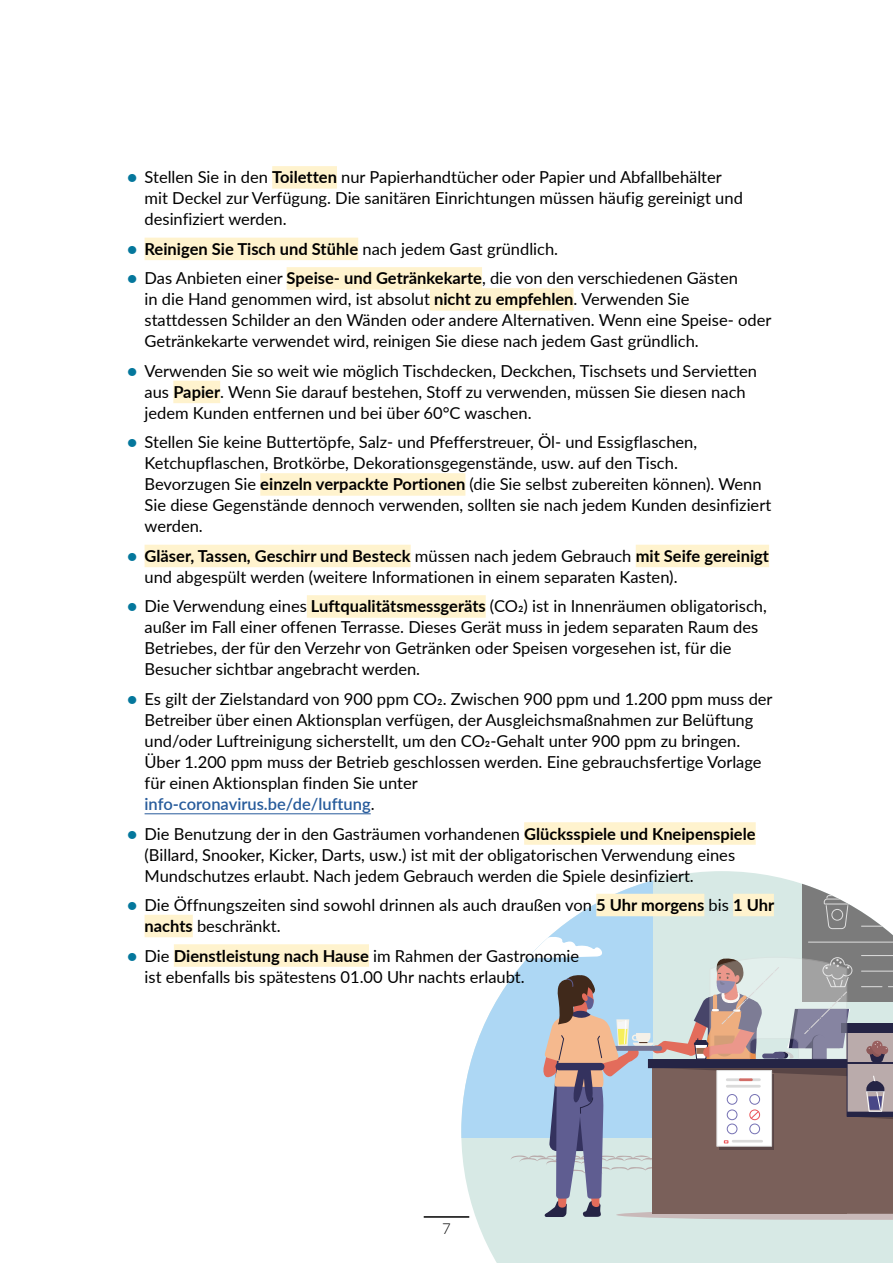
<style>
.page{position:relative;width:893px;height:1263px;background:#fff}
.page>*{position:absolute;margin:0;border:0;box-sizing:border-box;transform-origin:0 0}
.Body_text_bullet{font:16.5px/21px "Lato";color:#000}
.Body_text_bullet-2{font:700 16.5px "Lato";color:#000}
.t1{font:300 15px "Lato";color:#000}
.s1{font-weight:900;color:#04779c}
.s2{font-weight:700}
.s3{font-weight:400}
.s4{font-weight:600;color:#275b9b}
</style>
<div class="page">
<svg style="left:477px;top:871px;width:416px;height:392px;fill:#d7e9e5"></svg>
<div style="left:461px;top:871px;width:192px;height:267px;background:#fff"></div>
<svg style="left:803px;top:878px;width:90px;height:14px"></svg>
<svg style="left:461px;top:892px;width:432px;height:328px"></svg>
<hr style="left:424px;top:1216px;width:45px;height:2px;background:#000">
<div style="left:272px;top:166px;width:65px;height:23px;background:#fff3ce"></div>
<div style="left:145px;top:238px;width:213px;height:22px;background:#fff3ce"></div>
<div style="left:287px;top:267px;width:195px;height:23px;background:#fff3ce"></div>
<div style="left:430px;top:288px;width:144px;height:23px;background:#fff3ce"></div>
<div style="left:173px;top:381px;width:47px;height:22px;background:#fff3ce"></div>
<div style="left:260px;top:473px;width:205px;height:23px;background:#fff3ce"></div>
<div style="left:145px;top:545px;width:266px;height:22px;background:#fff3ce"></div>
<div style="left:636px;top:545px;width:133px;height:22px;background:#fff3ce"></div>
<div style="left:307px;top:595px;width:179px;height:23px;background:#fff3ce"></div>
<hr style="left:145px;top:813px;width:226px;height:1px;background:#275b9b">
<div style="left:524px;top:822px;width:232px;height:23px;background:#fff3ce"></div>
<div style="left:596px;top:894px;width:108px;height:22px;background:#fff3ce"></div>
<div style="left:733px;top:894px;width:41px;height:22px;background:#fff3ce"></div>
<div style="left:145px;top:915px;width:48px;height:22px;background:#fff3ce"></div>
<div style="left:174px;top:944px;width:195px;height:23px;background:#fff3ce"></div>
<p class="Body_text_bullet" style="left:145px;top:166px;width:600px;text-indent:-17px"><span class="s1">•</span> Stellen Sie in den <span class="s2">Toiletten</span> nur Papierhandtücher oder Papier und Abfallbehälter mit Deckel zur Verfügung. Die sanitären Einrichtungen müssen häufig gereinigt und desinfiziert werden.</p>
<p class="Body_text_bullet-2" style="left:128px;top:237px;width:432px"><span class="s1">•</span> Reinigen Sie Tisch und Stühle <span class="s3">nach jedem Gast gründlich.</span></p>
<p class="Body_text_bullet" style="left:145px;top:267px;width:628px;text-indent:-17px"><span class="s1">•</span> Das Anbieten einer <span class="s2">Speise- und Getränkekarte</span>, die von den verschiedenen Gästen<br>in die Hand genommen wird, ist absolut <span class="s2">nicht zu empfehlen</span>. Verwenden Sie stattdessen Schilder an den Wänden oder andere Alternativen. Wenn eine Speise- oder Getränkekarte verwendet wird, reinigen Sie diese nach jedem Gast gründlich.</p>
<p class="Body_text_bullet" style="left:145px;top:360px;width:614px;text-indent:-17px"><span class="s1">•</span> Verwenden Sie so weit wie möglich Tischdecken, Deckchen, Tischsets und Servietten aus <span class="s2">Papier</span>. Wenn Sie darauf bestehen, Stoff zu verwenden, müssen Sie diesen nach jedem Kunden entfernen und bei über 60°C waschen.</p>
<p class="Body_text_bullet" style="left:145px;top:431px;width:628px;text-indent:-17px"><span class="s1">•</span> Stellen Sie keine Buttertöpfe, Salz- und Pfefferstreuer, Öl- und Essigflaschen, Ketchupflaschen, Brotkörbe, Dekorationsgegenstände, usw. auf den Tisch.<br>Bevorzugen Sie <span class="s2">einzeln verpackte Portionen</span> (die Sie selbst zubereiten können). Wenn Sie diese Gegenstände dennoch verwenden, sollten sie nach jedem Kunden desinfiziert werden.</p>
<p class="Body_text_bullet" style="left:145px;top:545px;width:626px;text-indent:-17px"><span class="s1">•</span> <span class="s2">Gläser, Tassen, Geschirr und Besteck</span> müssen nach jedem Gebrauch <span class="s2">mit Seife gereinigt </span>und abgespült werden (weitere Informationen in einem separaten Kasten).</p>
<p class="Body_text_bullet" style="left:145px;top:595px;width:624px;text-indent:-17px"><span class="s1">•</span> Die Verwendung eines <span class="s2">Luftqualitätsmessgeräts</span> (CO2) ist in Innenräumen obligatorisch, außer im Fall einer offenen Terrasse. Dieses Gerät muss in jedem separaten Raum des Betriebes, der für den Verzehr von Getränken oder Speisen vorgesehen ist, für die Besucher sichtbar angebracht werden.</p>
<p class="Body_text_bullet" style="left:145px;top:688px;width:630px;text-indent:-17px"><span class="s1">•</span> Es gilt der Zielstandard von 900 ppm CO2. Zwischen 900 ppm und 1.200 ppm muss der Betreiber über einen Aktionsplan verfügen, der Ausgleichsmaßnahmen zur Belüftung und/oder Luftreinigung sicherstellt, um den CO2-Gehalt unter 900 ppm zu bringen.<br>Über 1.200 ppm muss der Betrieb geschlossen werden. Eine gebrauchsfertige Vorlage für einen Aktionsplan finden Sie unter<br><span class="s4">info-coronavirus.be/de/luftung</span>.</p>
<p class="Body_text_bullet" style="left:145px;top:822px;width:613px;text-indent:-17px"><span class="s1">•</span> Die Benutzung der in den Gasträumen vorhandenen <span class="s2">Glücksspiele und Kneipenspiele </span>(Billard, Snooker, Kicker, Darts, usw.) ist mit der obligatorischen Verwendung eines<br>Mundschutzes erlaubt. Nach jedem Gebrauch werden die Spiele desinfiziert.</p>
<p class="Body_text_bullet" style="left:145px;top:894px;width:631px;text-indent:-17px"><span class="s1">•</span> Die Öffnungszeiten sind sowohl drinnen als auch draußen von <span class="s2">5 Uhr morgens</span> bis <span class="s2">1 Uhr nachts</span> beschränkt.</p>
<p class="Body_text_bullet" style="left:145px;top:944px;width:436px;text-indent:-17px"><span class="s1">•</span> Die <span class="s2">Dienstleistung nach Hause</span> im Rahmen der Gastronomie ist ebenfalls bis spätestens 01.00 Uhr nachts erlaubt.</p>
<p class="t1" style="left:442px;top:1218px;width:10px">7</p>
</div>
